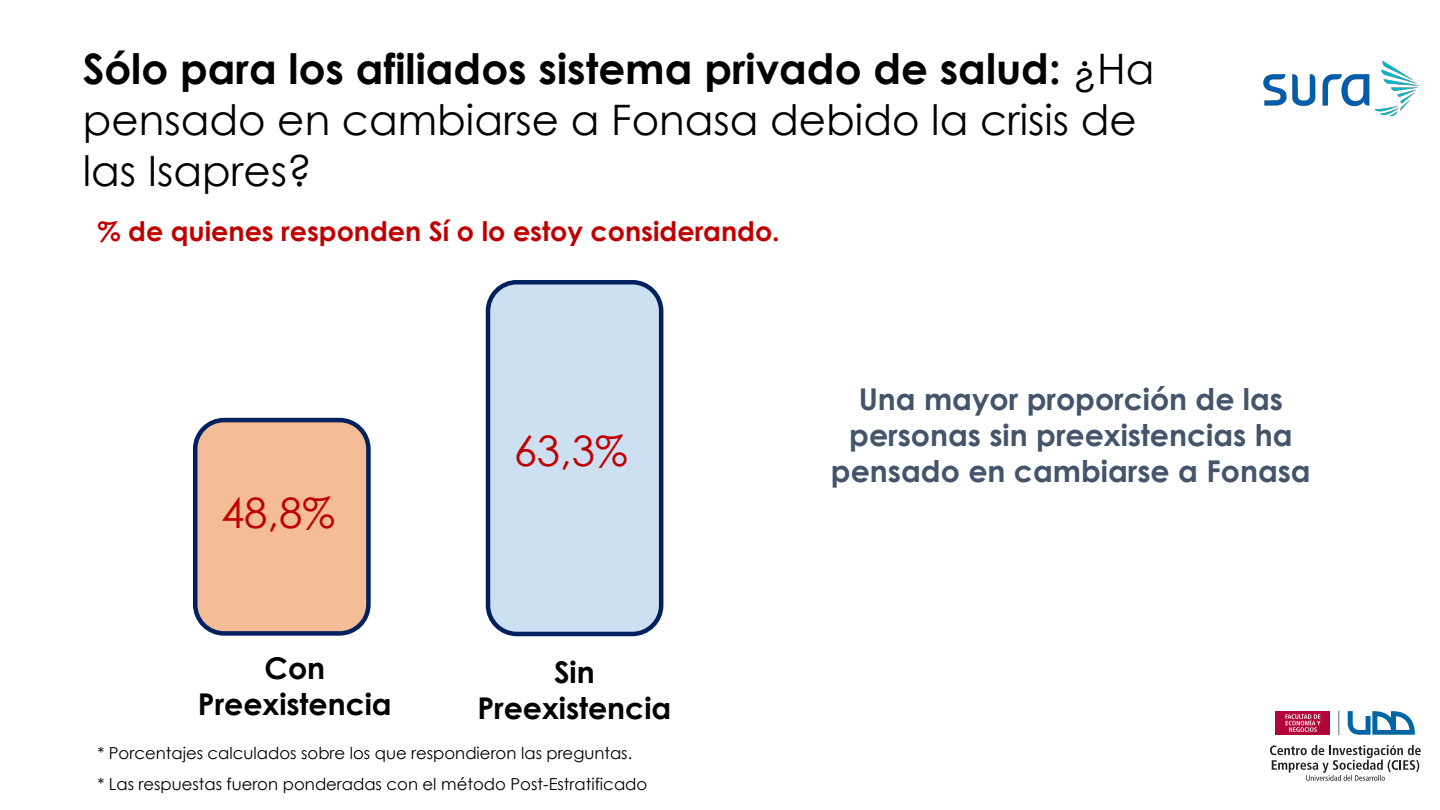
<style>
.page{position:relative;width:1440px;height:810px;background:#fff}
.page>*{position:absolute;margin:0;border:0;box-sizing:border-box;transform-origin:0 0}
.t1{font:42px/51.2px "Century Gothic";color:#000}
.t2{font:42px "Century Gothic";color:#c00000}
.t3{font:700 30px/36px "Century Gothic";color:#44546a;text-align:center}
.t4{font:700 30px/36px "Century Gothic";color:#000;text-align:center}
.t5{font:700 27px "Century Gothic";color:#c00000}
.t6{font:16.5px/30.9px "Century Gothic";color:#000}
.s1{font-weight:700}
</style>
<div class="page">
<div style="left:195px;top:420px;width:173px;height:213px;background:#f5bd97;border-radius:29px"></div>
<div style="left:193px;top:418px;width:178px;height:218px;border:4px solid #002060;border-radius:29px"></div>
<div style="left:488px;top:282px;width:173px;height:352px;background:#cde0f2;border-radius:29px"></div>
<div style="left:486px;top:280px;width:177px;height:356px;border:4px solid #002060;border-radius:29px"></div>
<svg style="left:1339px;top:711px;width:1px;height:24px"></svg>
<div style="left:1276px;top:711px;width:54px;height:24px;background:#b30437"></div>
<svg style="left:1348px;top:711px;width:67px;height:24px"></svg>
<svg style="left:1285px;top:714px;width:35px;height:18px"></svg>
<svg style="left:1270px;top:745px;width:151px;height:36px"></svg>
<img style="left:1263px;top:61px;width:157px;height:56px">
<h1 class="t1" style="left:83px;top:43px;width:1073px"><span class="s1">Sólo para los afiliados sistema privado de salud:</span> ¿Ha pensado en cambiarse a Fonasa debido la crisis de las Isapres?</h1>
<h3 class="t5" style="left:97px;top:211px;width:684px">% de quienes responden Sí o lo estoy considerando.</h3>
<h1 class="t2" style="left:221px;top:483px;width:115px">48,8%</h1>
<h2 class="t4" style="left:198px;top:649px;width:195px">Con<br>Preexistencia</h2>
<h1 class="t2" style="left:514px;top:421px;width:115px">63,3%</h1>
<h2 class="t4" style="left:477px;top:652px;width:195px">Sin<br>Preexistencia</h2>
<p class="t6" style="left:97px;top:738px;width:551px">* Porcentajes calculados sobre los que respondieron las preguntas.<br>* Las respuestas fueron ponderadas con el método Post-Estratificado</p>
<h2 class="t3" style="left:831px;top:379px;width:481px">Una mayor proporción de las personas sin preexistencias ha pensado en cambiarse a Fonasa</h2>
</div>
